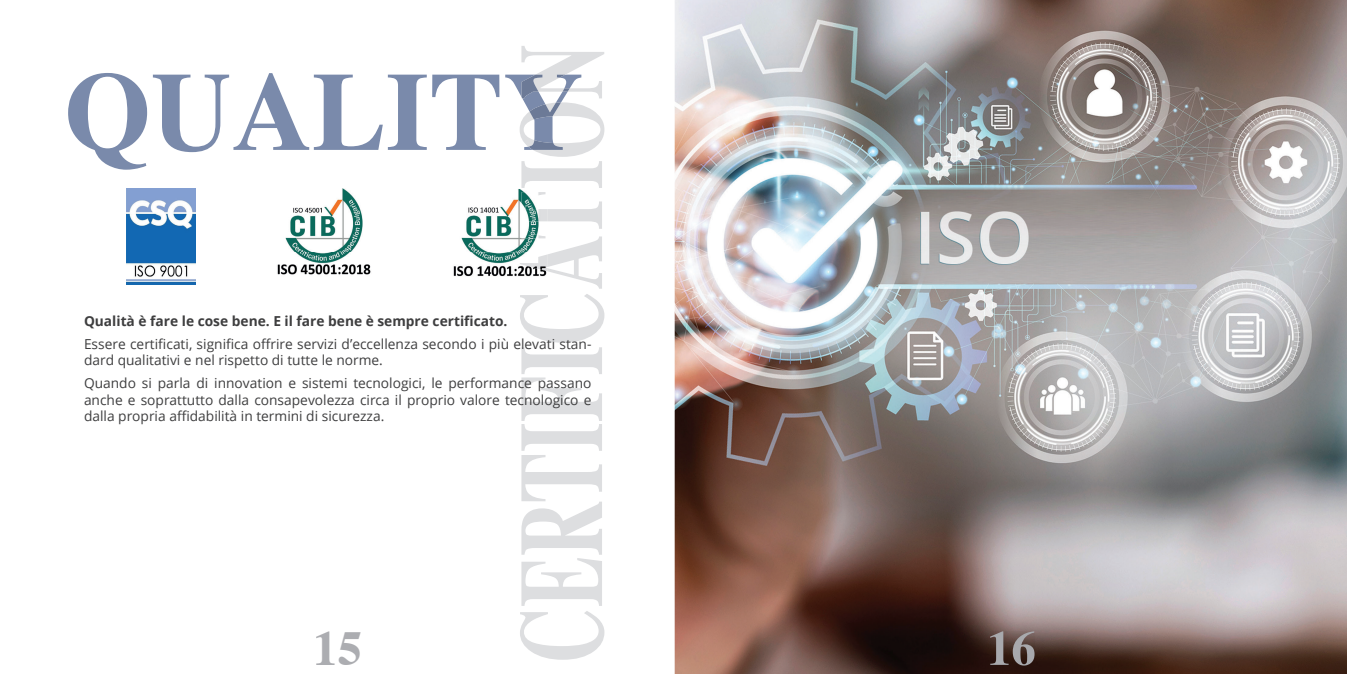
<style>
.page{position:relative;width:1347px;height:674px;background:#fff}
.page>*{position:absolute;margin:0;border:0;box-sizing:border-box;transform-origin:0 0}
.t1{font:700 48.75px "Times";color:#acadb1}
.t2{font:13.75px/16.5px "Open Sans";color:#3e3e3f}
.t3{font:700 13.75px "Open Sans";color:#3e3e3f}
</style>
<div class="page">
<img style="left:674px;top:0;width:672px;height:673px">
<svg style="left:68px;top:73px;width:79px;height:97px"></svg>
<svg style="left:153px;top:73px;width:346px;height:79px"></svg>
<svg style="left:520px;top:236px;width:84px;height:423px"></svg>
<svg style="left:548px;top:201px;width:54px;height:28px"></svg>
<svg style="left:505px;top:46px;width:99px;height:142px"></svg>
<img style="left:127px;top:189px;width:68px;height:95px">
<img style="left:453px;top:189px;width:95px;height:95px">
<img style="left:520px;top:254px;width:28px;height:17px">
<img style="left:521px;top:192px;width:27px;height:46px">
<img style="left:277px;top:189px;width:94px;height:86px">
<img style="left:990px;top:631px;width:44px;height:34px">
<p class="t3" style="left:84px;top:311px;width:425px">Qualità è fare le cose bene. E il fare bene è sempre certificato.</p>
<p class="t2" style="left:84px;top:335px;width:509px">Essere certificati, significa offrire servizi d’eccellenza secondo i più elevati stan&shy;dard qualitativi e nel rispetto di tutte le norme.</p>
<p class="t2" style="left:84px;top:374px;width:509px;text-align:justify">Quando si parla di innovation e sistemi tecnologici, le performance passano anche e soprattutto dalla consapevolezza circa il proprio valore tecnologico e dalla propria affidabilità in termini di sicurezza.</p>
<h1 class="t1" style="left:313px;top:601px;width:50px">15</h1>
</div>
